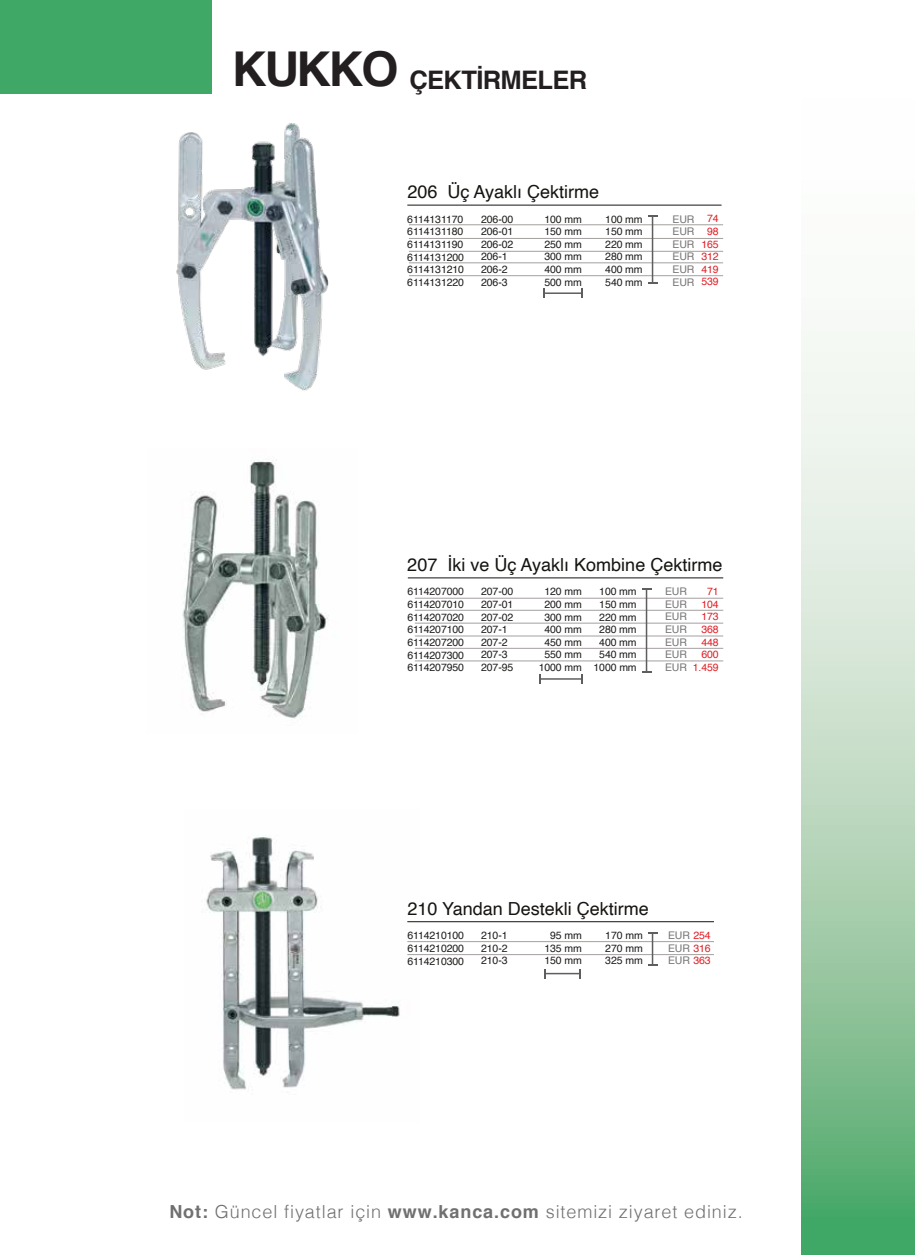
<style>
.page{position:relative;width:915px;height:1255px;background:#fff}
.page>*{position:absolute;margin:0;border:0;box-sizing:border-box;transform-origin:0 0}
.t1{font:700 25.5px "Helvetica";letter-spacing:-.025em;color:#231f20}
.t2{font:18px "Helvetica";color:#161410}
.t3{font:300 18px "Helvetica";letter-spacing:.05em;color:#707070}
.t4{font:10.5px/12.6px "Helvetica";letter-spacing:-.01em;color:#1d1d1b;text-align:justify}
.t5{font:10.5px/12.6px "Helvetica";letter-spacing:-.01em;color:#767374;text-align:justify}
.t6{font:10.5px/12.6px "Helvetica";letter-spacing:-.01em;color:#e21f26;text-align:right}
.t7{font:10.5px "Helvetica";letter-spacing:-.01em;color:#231f20}
.s1{font-size:48px}
.s2{color:#e21f26}
.s3{font-weight:700}
</style>
<div class="page">
<svg style="left:801px;top:331px;width:113px;height:923px;background:#b2d5ba"></svg>
<div style="left:0;top:0;width:211px;height:94px;background:#3fa866"></div>
<img style="left:182px;top:459px;width:147px;height:260px">
<img style="left:206px;top:835px;width:214px;height:255px">
<img style="left:176px;top:123px;width:153px;height:268px">
<hr style="left:407px;top:577px;width:316px;height:1px;background:#161410">
<hr style="left:539px;top:678px;width:42px;height:1px;background:#605d5e">
<hr style="left:414px;top:598px;width:309px;height:1px;background:#a4a09f">
<hr style="left:414px;top:610px;width:309px;height:1px;background:#a4a09f">
<hr style="left:414px;top:622px;width:309px;height:1px;background:#a4a09f">
<hr style="left:414px;top:635px;width:309px;height:1px;background:#a4a09f">
<hr style="left:414px;top:648px;width:309px;height:1px;background:#a4a09f">
<hr style="left:414px;top:660px;width:309px;height:1px;background:#a4a09f">
<hr style="left:645px;top:589px;width:2px;height:83px;background:#605d5e">
<svg style="left:642px;top:588px;width:9px;height:2px"></svg>
<svg style="left:642px;top:671px;width:9px;height:2px"></svg>
<hr style="left:407px;top:921px;width:306px;height:1px;background:#161410">
<hr style="left:545px;top:972px;width:35px;height:2px;background:#605d5e">
<svg style="left:579px;top:969px;width:2px;height:9px"></svg>
<svg style="left:544px;top:969px;width:2px;height:9px"></svg>
<hr style="left:407px;top:941px;width:306px;height:1px;background:#a4a09f">
<hr style="left:407px;top:954px;width:306px;height:1px;background:#a4a09f">
<hr style="left:651px;top:933px;width:2px;height:31px;background:#605d5e">
<svg style="left:648px;top:932px;width:9px;height:2px"></svg>
<hr style="left:407px;top:205px;width:314px;height:1px;background:#161410">
<hr style="left:543px;top:292px;width:38px;height:2px;background:#605d5e">
<hr style="left:409px;top:224px;width:314px;height:1px;background:#a4a09f">
<hr style="left:409px;top:238px;width:314px;height:1px;background:#a4a09f">
<hr style="left:409px;top:251px;width:314px;height:1px;background:#a4a09f">
<hr style="left:409px;top:262px;width:314px;height:1px;background:#a4a09f">
<hr style="left:409px;top:275px;width:314px;height:1px;background:#a4a09f">
<hr style="left:651px;top:216px;width:2px;height:67px;background:#605d5e">
<svg style="left:648px;top:215px;width:9px;height:2px"></svg>
<h1 class="t1" style="left:232px;top:60px;width:356px"><span class="s1">KUKKO</span> ÇEKTİRMELER</h1>
<h2 class="t2" style="left:407px;top:178px;width:193px">206 Üç Ayaklı Çektirme</h2>
<p class="t4" style="left:407px;top:213px;width:58px">6114131170<br>6114131180<br>6114131190<br>6114131200<br>6114131210<br>6114131220</p>
<p class="t4" style="left:481px;top:213px;width:34px;text-align:left">206-00<br>206-01<br>206-02<br>206-1<br>206-2<br>206-3</p>
<p class="t4" style="left:544px;top:213px;width:39px">100 mm 150 mm 250 mm 300 mm 400 mm 500 mm</p>
<p class="t4" style="left:605px;top:213px;width:39px">100 mm 150 mm 220 mm 280 mm 400 mm 540 mm</p>
<p class="t5" style="left:672px;top:213px;width:23px">EUR EUR EUR EUR EUR EUR</p>
<p class="t6" style="left:701px;top:213px;width:19px;text-align:center">74<br>98<br>165<br>312<br>419<br>539</p>
<h2 class="t2" style="left:407px;top:551px;width:316px">207 İki ve Üç Ayaklı Kombine Çektirme</h2>
<p class="t5" style="left:664px;top:585px;width:23px">EUR EUR EUR EUR EUR EUR EUR</p>
<p class="t6" style="left:692px;top:585px;width:27px">71<br>104<br>173<br>368<br>448<br>600<br>1.459</p>
<p class="t4" style="left:481px;top:585px;width:34px;text-align:left">207-00<br>207-01<br>207-02<br>207-1<br>207-2<br>207-3<br>207-95</p>
<p class="t4" style="left:538px;top:585px;width:45px;text-align:center">120 mm<br>200 mm<br>300 mm<br>400 mm<br>450 mm<br>550 mm<br>1000 mm</p>
<p class="t4" style="left:593px;top:585px;width:45px;text-align:center">100 mm<br>150 mm<br>220 mm<br>280 mm<br>400 mm<br>540 mm<br>1000 mm</p>
<p class="t7" style="left:407px;top:583px;width:58px">6114207000</p>
<p class="t4" style="left:407px;top:598px;width:58px">6114207010<br>6114207020<br>6114207100<br>6114207200<br>6114207300<br>6114207950</p>
<h2 class="t2" style="left:407px;top:894px;width:243px">210 Yandan Destekli Çektirme</h2>
<p class="t4" style="left:407px;top:929px;width:58px">6114210100<br>6114210200<br>6114210300</p>
<p class="t4" style="left:481px;top:929px;width:28px">210-1<br>210-2<br>210-3</p>
<p class="t4" style="left:544px;top:929px;width:39px;text-align:center">95 mm<br>135 mm<br>150 mm</p>
<p class="t4" style="left:605px;top:929px;width:39px">170 mm 270 mm 325 mm</p>
<p class="t5" style="left:667px;top:929px;width:44px">EUR <span class="s2">254<br></span>EUR <span class="s2">316<br></span>EUR <span class="s2">363</span></p>
<h2 class="t3" style="left:169px;top:1196px;width:574px"><span class="s3">Not:</span> Güncel fiyatlar için <span class="s3">www.kanca.com</span> sitemizi ziyaret ediniz.</h2>
</div>
